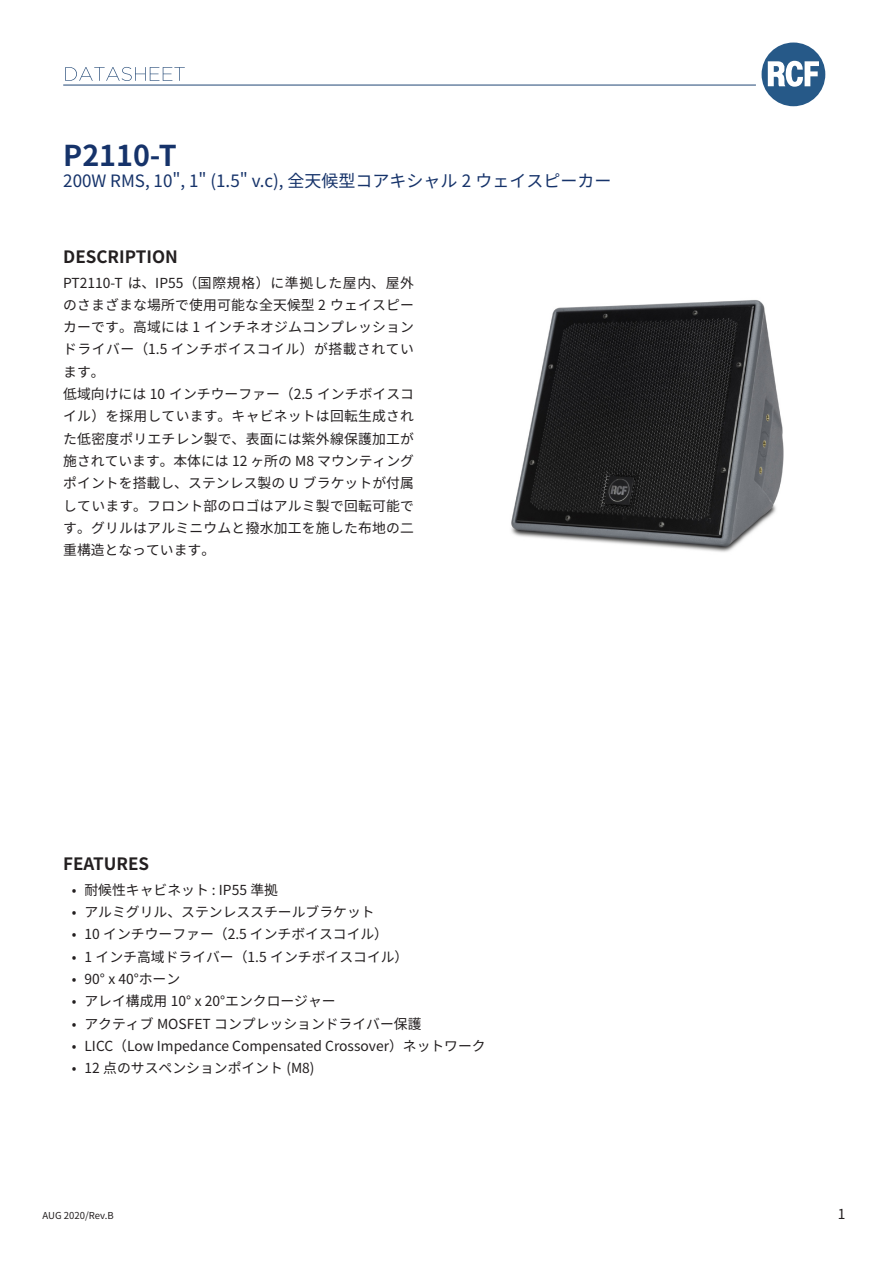
<style>
.page{position:relative;width:893px;height:1263px;background:#fff}
.page>*{position:absolute;margin:0;border:0;box-sizing:border-box;transform-origin:0 0}
.品名{font:700 28.65px "Noto Sans CJ Kjp";color:#16336a}
.日本語品名{font:16.95px "Noto Sans CJ Kjp";color:#16336a}
.太字見出し{font:700 16.95px "Noto Sans CJ Kjp";color:#231f20}
.t1{font:13.8px/22.4px "Noto Sans CJ Kjp";color:#231f20;text-align:justify}
.t2{font:9.6px "Noto Sans CJ Kjp";color:#231f20}
</style>
<div class="page">
<hr style="left:63px;top:85px;width:693px;height:1px;background:#214775">
<svg style="left:65px;top:67px;width:120px;height:14px"></svg>
<div style="left:762px;top:43px;width:63px;height:63px;background:#265988;border-radius:50%"></div>
<svg style="left:768px;top:61px;width:51px;height:26px"></svg>
<img style="left:511px;top:300px;width:273px;height:252px">
<p class="品名" style="left:63px;top:139px;width:115px">P2110-T</p>
<p class="日本語品名" style="left:63px;top:171px;width:550px">200W RMS, 10", 1" (1.5" v.c), 全天候型コアキシャル 2 ウェイスピーカー</p>
<p class="太字見出し" style="left:63px;top:247px;width:116px">DESCRIPTION</p>
<p class="t1" style="left:63px;top:272px;width:352px">PT2110-T は、IP55（国際規格）に準拠した屋内、屋外のさまざまな場所で使用可能な全天候型 2 ウェイスピーカーです。高域には 1 インチネオジムコンプレッションドライバー（1.5 インチボイスコイル）が搭載されています。</p>
<p class="t1" style="left:63px;top:383px;width:352px">低域向けには 10 インチウーファー（2.5 インチボイスコイル）を採用しています。キャビネットは回転生成された低密度ポリエチレン製で、表面には紫外線保護加工が施されています。本体には 12 ヶ所の M8 マウンティングポイントを搭載し、ステンレス製の U ブラケットが付属しています。フロント部のロゴはアルミ製で回転可能です。グリルはアルミニウムと撥水加工を施した布地の二重構造となっています。</p>
<p class="太字見出し" style="left:63px;top:854px;width:88px">FEATURES</p>
<p class="t1" style="left:72px;top:879px;width:208px">• 耐候性キャビネット : IP55 準拠</p>
<p class="t1" style="left:72px;top:901px;width:304px">• アルミグリル、ステンレススチールブラケット</p>
<p class="t1" style="left:72px;top:923px;width:318px">• 10 インチウーファー（2.5 インチボイスコイル）</p>
<p class="t1" style="left:72px;top:945px;width:338px">• 1 インチ高域ドライバー（1.5 インチボイスコイル）</p>
<p class="t1" style="left:72px;top:968px;width:110px">• 90° x 40°ホーン</p>
<p class="t1" style="left:72px;top:990px;width:266px">• アレイ構成用 10° x 20°エンクロージャー</p>
<p class="t1" style="left:72px;top:1012px;width:351px">• アクティブ MOSFET コンプレッションドライバー保護</p>
<p class="t1" style="left:72px;top:1035px;width:416px">• LICC（Low Impedance Compensated Crossover）ネットワーク</p>
<p class="t1" style="left:72px;top:1057px;width:244px">• 12 点のサスペンションポイント (M8)</p>
<p class="t2" style="left:43px;top:1210px;width:73px">AUG 2020/Rev.B</p>
<p class="t1" style="left:838px;top:1203px;width:9px">1</p>
</div>
